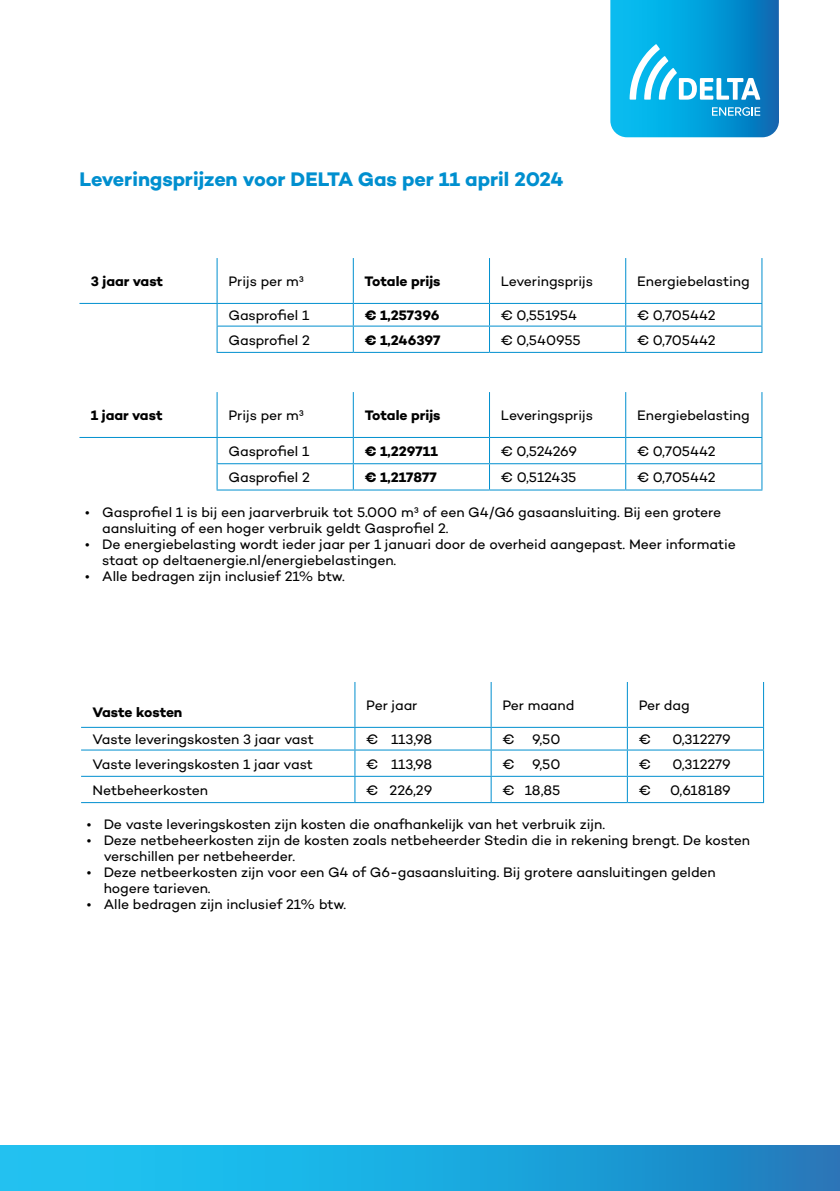
<style>
.page{position:relative;width:840px;height:1191px;background:#fff}
.page>*{position:absolute;margin:0;border:0;box-sizing:border-box;transform-origin:0 0}
.t1{font:700 20px "Campton";letter-spacing:-.005em;color:#008fcf}
.t2{font:14px/16px "Campton";letter-spacing:-.005em;color:#000}
.t3{font:700 14px "Campton";color:#000}
</style>
<div class="page">
<hr style="left:355px;top:749px;width:136px;height:1px;background:#008fcf">
<hr style="left:355px;top:776px;width:136px;height:1px;background:#008fcf">
<svg style="left:490px;top:728px;width:1px;height:74px"></svg>
<hr style="left:627px;top:802px;width:136px;height:1px;background:#008fcf">
<hr style="left:355px;top:802px;width:136px;height:1px;background:#008fcf">
<hr style="left:491px;top:802px;width:136px;height:1px;background:#008fcf">
<hr style="left:490px;top:682px;width:1px;height:45px;background:#008fcf">
<hr style="left:81px;top:727px;width:274px;height:1px;background:#008fcf">
<hr style="left:81px;top:749px;width:274px;height:1px;background:#008fcf">
<hr style="left:81px;top:776px;width:274px;height:1px;background:#008fcf">
<svg style="left:354px;top:728px;width:1px;height:74px"></svg>
<hr style="left:81px;top:802px;width:274px;height:1px;background:#008fcf">
<hr style="left:626px;top:682px;width:1px;height:45px;background:#008fcf">
<hr style="left:762px;top:682px;width:1px;height:45px;background:#008fcf">
<hr style="left:491px;top:727px;width:136px;height:1px;background:#008fcf">
<hr style="left:355px;top:727px;width:136px;height:1px;background:#008fcf">
<hr style="left:354px;top:682px;width:1px;height:45px;background:#008fcf">
<hr style="left:627px;top:727px;width:136px;height:1px;background:#008fcf">
<hr style="left:491px;top:749px;width:136px;height:1px;background:#008fcf">
<hr style="left:491px;top:776px;width:136px;height:1px;background:#008fcf">
<svg style="left:626px;top:728px;width:1px;height:74px"></svg>
<hr style="left:627px;top:749px;width:136px;height:1px;background:#008fcf">
<hr style="left:627px;top:776px;width:136px;height:1px;background:#008fcf">
<hr style="left:353px;top:325px;width:136px;height:1px;background:#008fcf">
<hr style="left:353px;top:463px;width:136px;height:1px;background:#008fcf">
<hr style="left:216px;top:258px;width:1px;height:45px;background:#008fcf">
<hr style="left:216px;top:392px;width:1px;height:45px;background:#008fcf">
<hr style="left:488px;top:258px;width:1px;height:45px;background:#008fcf">
<hr style="left:488px;top:392px;width:1px;height:45px;background:#008fcf">
<hr style="left:625px;top:258px;width:1px;height:45px;background:#008fcf">
<hr style="left:761px;top:258px;width:1px;height:45px;background:#008fcf">
<hr style="left:625px;top:392px;width:1px;height:45px;background:#008fcf">
<hr style="left:761px;top:392px;width:1px;height:45px;background:#008fcf">
<hr style="left:79px;top:303px;width:138px;height:1px;background:#008fcf">
<hr style="left:79px;top:437px;width:138px;height:1px;background:#008fcf">
<hr style="left:489px;top:303px;width:136px;height:1px;background:#008fcf">
<hr style="left:489px;top:437px;width:136px;height:1px;background:#008fcf">
<hr style="left:353px;top:303px;width:136px;height:1px;background:#008fcf">
<hr style="left:353px;top:437px;width:136px;height:1px;background:#008fcf">
<hr style="left:352px;top:258px;width:1px;height:45px;background:#008fcf">
<hr style="left:352px;top:392px;width:1px;height:45px;background:#008fcf">
<hr style="left:625px;top:303px;width:137px;height:1px;background:#008fcf">
<hr style="left:625px;top:437px;width:137px;height:1px;background:#008fcf">
<hr style="left:489px;top:325px;width:136px;height:1px;background:#008fcf">
<hr style="left:489px;top:463px;width:136px;height:1px;background:#008fcf">
<svg style="left:625px;top:304px;width:1px;height:48px"></svg>
<hr style="left:625px;top:325px;width:137px;height:1px;background:#008fcf">
<hr style="left:625px;top:463px;width:137px;height:1px;background:#008fcf">
<svg style="left:761px;top:304px;width:1px;height:48px"></svg>
<hr style="left:217px;top:303px;width:136px;height:1px;background:#008fcf">
<hr style="left:217px;top:437px;width:136px;height:1px;background:#008fcf">
<hr style="left:216px;top:325px;width:137px;height:1px;background:#008fcf">
<svg style="left:216px;top:304px;width:1px;height:48px"></svg>
<svg style="left:352px;top:304px;width:1px;height:48px"></svg>
<hr style="left:216px;top:463px;width:137px;height:1px;background:#008fcf">
<svg style="left:216px;top:438px;width:1px;height:51px"></svg>
<svg style="left:352px;top:438px;width:1px;height:51px"></svg>
<hr style="left:216px;top:489px;width:137px;height:1px;background:#008fcf">
<svg style="left:761px;top:438px;width:1px;height:51px"></svg>
<hr style="left:625px;top:489px;width:137px;height:1px;background:#008fcf">
<svg style="left:625px;top:438px;width:1px;height:51px"></svg>
<hr style="left:353px;top:489px;width:136px;height:1px;background:#008fcf">
<hr style="left:489px;top:489px;width:136px;height:1px;background:#008fcf">
<hr style="left:216px;top:352px;width:137px;height:1px;background:#008fcf">
<hr style="left:353px;top:352px;width:136px;height:1px;background:#008fcf">
<hr style="left:489px;top:352px;width:136px;height:1px;background:#008fcf">
<hr style="left:625px;top:352px;width:137px;height:1px;background:#008fcf">
<div style="left:0;top:1145px;width:839px;height:46px;background:linear-gradient(to right,#1dcef9,#1d81c1)"></div>
<svg style="left:610px;top:0;width:168px;height:137px;background:#1ba6dc"></svg>
<h1 class="t1" style="left:79px;top:166px;width:485px">Leveringsprijzen voor DELTA Gas per 11 april 2024</h1>
<p class="t3" style="left:91px;top:273px;width:74px">3 jaar vast</p>
<p class="t2" style="left:228px;top:273px;width:77px">Prijs per m³</p>
<p class="t3" style="left:364px;top:273px;width:77px">Totale prijs</p>
<p class="t2" style="left:500px;top:273px;width:94px">Leveringsprijs</p>
<p class="t2" style="left:636px;top:273px;width:114px">Energiebelasting</p>
<p class="t2" style="left:228px;top:307px;width:82px">Gasprofiel 1</p>
<p class="t3" style="left:364px;top:307px;width:76px">€ 1,257396</p>
<p class="t2" style="left:500px;top:307px;width:78px">€ 0,551954</p>
<p class="t2" style="left:636px;top:307px;width:80px">€ 0,705442</p>
<p class="t2" style="left:228px;top:332px;width:83px">Gasprofiel 2</p>
<p class="t3" style="left:364px;top:331px;width:77px">€ 1,246397</p>
<p class="t2" style="left:500px;top:332px;width:81px">€ 0,540955</p>
<p class="t2" style="left:636px;top:332px;width:80px">€ 0,705442</p>
<p class="t3" style="left:91px;top:407px;width:73px">1 jaar vast</p>
<p class="t2" style="left:228px;top:407px;width:77px">Prijs per m³</p>
<p class="t3" style="left:364px;top:407px;width:77px">Totale prijs</p>
<p class="t2" style="left:500px;top:407px;width:94px">Leveringsprijs</p>
<p class="t2" style="left:636px;top:407px;width:114px">Energiebelasting</p>
<p class="t2" style="left:228px;top:443px;width:82px">Gasprofiel 1</p>
<p class="t3" style="left:364px;top:442px;width:75px">€ 1,229711</p>
<p class="t2" style="left:500px;top:443px;width:77px">€ 0,524269</p>
<p class="t2" style="left:636px;top:443px;width:80px">€ 0,705442</p>
<p class="t2" style="left:228px;top:469px;width:83px">Gasprofiel 2</p>
<p class="t3" style="left:364px;top:469px;width:73px">€ 1,217877</p>
<p class="t2" style="left:500px;top:469px;width:77px">€ 0,512435</p>
<p class="t2" style="left:636px;top:469px;width:80px">€ 0,705442</p>
<p class="t2" style="left:102px;top:503px;width:620px;text-indent:-17px">• Gasprofiel 1 is bij een jaarverbruik tot 5.000 m³ of een G4/G6 gasaansluiting. Bij een grotere aansluiting of een hoger verbruik geldt Gasprofiel 2.</p>
<p class="t2" style="left:102px;top:535px;width:635px;text-indent:-17px">• De energiebelasting wordt ieder jaar per 1 januari door de overheid aangepast. Meer informatie staat op deltaenergie.nl/energiebelastingen.</p>
<p class="t2" style="left:85px;top:567px;width:261px">• Alle bedragen zijn inclusief 21% btw.</p>
<p class="t3" style="left:92px;top:703px;width:91px">Vaste kosten</p>
<p class="t2" style="left:366px;top:697px;width:53px">Per jaar</p>
<p class="t2" style="left:502px;top:697px;width:73px">Per maand</p>
<p class="t2" style="left:638px;top:697px;width:53px">Per dag</p>
<p class="t2" style="left:92px;top:731px;width:223px">Vaste leveringskosten 3 jaar vast</p>
<p class="t2" style="left:366px;top:731px;width:67px">€ 113,98</p>
<p class="t2" style="left:502px;top:731px;width:14px">€</p>
<p class="t2" style="left:532px;top:731px;width:30px">9,50</p>
<p class="t2" style="left:638px;top:731px;width:14px">€</p>
<p class="t2" style="left:672px;top:731px;width:60px">0,312279</p>
<p class="t2" style="left:92px;top:755px;width:222px">Vaste leveringskosten 1 jaar vast</p>
<p class="t2" style="left:366px;top:755px;width:67px">€ 113,98</p>
<p class="t2" style="left:502px;top:755px;width:14px">€</p>
<p class="t2" style="left:532px;top:755px;width:30px">9,50</p>
<p class="t2" style="left:638px;top:755px;width:14px">€</p>
<p class="t2" style="left:672px;top:755px;width:60px">0,312279</p>
<p class="t2" style="left:92px;top:782px;width:117px">Netbeheerkosten</p>
<p class="t2" style="left:366px;top:782px;width:67px">€ 226,29</p>
<p class="t2" style="left:502px;top:782px;width:60px">€ 18,85</p>
<p class="t2" style="left:638px;top:782px;width:14px">€</p>
<p class="t2" style="left:669px;top:782px;width:62px">0,618189</p>
<p class="t2" style="left:87px;top:816px;width:519px">• De vaste leveringskosten zijn kosten die onafhankelijk van het verbruik zijn.</p>
<p class="t2" style="left:104px;top:832px;width:647px;text-indent:-17px">• Deze netbeheerkosten zijn de kosten zoals netbeheerder Stedin die in rekening brengt. De kosten verschillen per netbeheerder.</p>
<p class="t2" style="left:104px;top:864px;width:613px;text-indent:-17px">• Deze netbeerkosten zijn voor een G4 of G6-gasaansluiting. Bij grotere aansluitingen gelden hogere tarieven.</p>
<p class="t2" style="left:87px;top:896px;width:261px">• Alle bedragen zijn inclusief 21% btw.</p>
</div>
